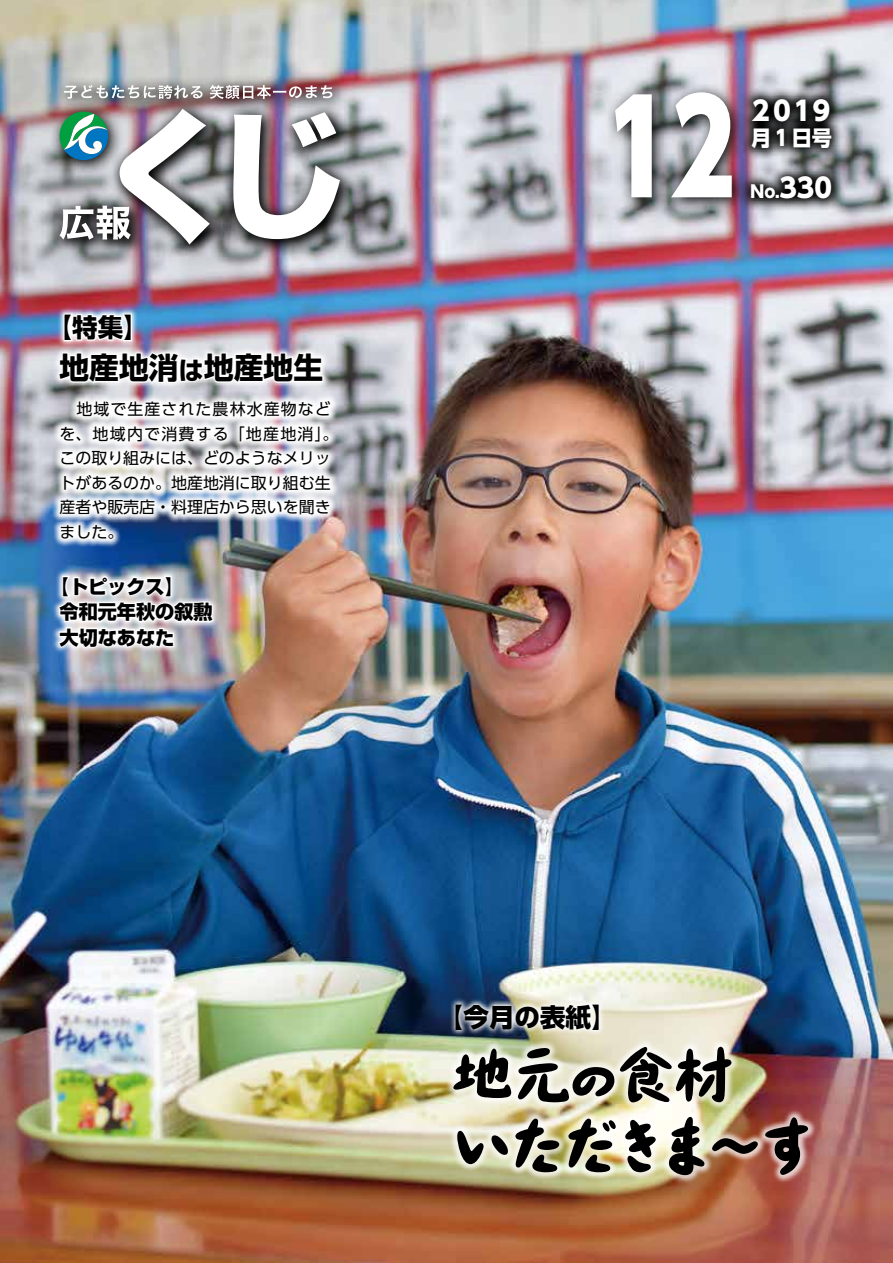
<style>
.page{position:relative;width:893px;height:1263px;background:#fff}
.page>*{position:absolute;margin:0;border:0;box-sizing:border-box;transform-origin:0 0}
.t1{font:800 127.5px "UD Shin Go Pro";color:#fff}
.t2{font:63.75px "DF Stick W7 WIN RKSJ H";letter-spacing:-.155em;color:#000}
.t3{font:700 29.7px "UD Shin Go Pro";color:#000}
.t4{font:800 26.55px "UD Shin Go Pro";letter-spacing:-.2em;color:#fff}
.t5{font:800 25.5px "UD Shin Go Pro";color:#000}
.t6{font:700 25.5px "Shin Go Pro";color:#000}
.t7{font:800 21.3px "UD Shin Go Pro";color:#fff;scale:.95 1}
.t8{font:800 19.2px/25.5px "Shin Go Pro";color:#000}
.t9{font:800 16.95px "UD Shin Go Pro";color:#fff}
.t10{font:15.9px/24.5px "UD Shin Go Pro";color:#000}
.s1{font-size:25.5px}
.s2{font-size:16.95px}
.s3{font-size:51px}
</style>
<div class="page">
<img style="left:0;top:0;width:893px;height:1263px">
<img style="left:49px;top:74px;width:307px;height:186px">
<div style="left:109px;top:99px;width:116px;height:161px;background:#000;opacity:.75"></div>
<div style="left:222px;top:102px;width:134px;height:154px;background:#000;opacity:.75"></div>
<svg style="left:233px;top:112px;width:107px;height:127px"></svg>
<svg style="left:64px;top:85px;width:139px;height:14px"></svg>
<svg style="left:210px;top:85px;width:122px;height:14px"></svg>
<div style="left:54px;top:200px;width:51px;height:51px;background:#000;opacity:.75"></div>
<div style="left:94px;top:203px;width:51px;height:51px;background:#000;opacity:.75"></div>
<svg style="left:60px;top:109px;width:150px;height:135px"></svg>
<img style="left:605px;top:81px;width:144px;height:133px">
<svg style="left:738px;top:85px;width:107px;height:127px;background:#5d5b64"></svg>
<div style="left:445px;top:1038px;width:372px;height:146px;background:#fff;opacity:.75"></div>
<svg style="left:52px;top:569px;width:168px;height:85px"></svg>
<img style="left:57px;top:574px;width:164px;height:88px">
<img style="left:52px;top:307px;width:278px;height:83px">
<svg style="left:63px;top:312px;width:70px;height:31px"></svg>
<svg style="left:57px;top:351px;width:267px;height:34px"></svg>
<svg style="left:450px;top:997px;width:155px;height:39px"></svg>
<div style="left:52px;top:393px;width:286px;height:154px;background:#fff;opacity:.75"></div>
<h3 class="t6" style="left:47px;top:307px;width:104px">【特集【</h3>
<h3 class="t3" style="left:60px;top:344px;width:265px">地産地消<span class="s1">は</span>地産地生</h3>
<p class="t10" style="left:60px;top:397px;width:281px;text-indent:17px">地域で生産された農林水産物などを、地域内で消費する「地産地消。「この取り組みには、どのようなメリットがあるのか。地産地消に取り組む生産者や販売店・料理店から思いを聞きました。</p>
<p class="t8" style="left:60px;top:572px;width:155px;text-indent:-10px">【トピックス【<br>令和元年秋の叙勲大切なあなた</p>
<h1 class="t1" style="left:607px;top:45px;width:129px">12</h1>
<h3 class="t4" style="left:748px;top:89px;width:89px">２０１９</h3>
<h3 class="t7" style="left:751px;top:120px;width:87px">月１日号</h3>
<h3 class="t4" style="left:775px;top:166px;width:59px"><span class="s2">.</span>330</h3>
<p class="t9" style="left:749px;top:178px;width:28px">Ｎo</p>
<h3 class="t5" style="left:438px;top:996px;width:180px">【今月の表紙【</h3>
<h2 class="t2" style="left:451px;top:1042px;width:287px">地元<span class="s3">の</span>食材</h2>
<h2 class="t2" style="left:451px;top:1114px;width:269px">いただきま</h2>
<h2 class="t2" style="left:755px;top:1114px;width:65px">す</h2>
<h2 class="t2" style="left:703px;top:1114px;width:65px">～</h2>
</div>
